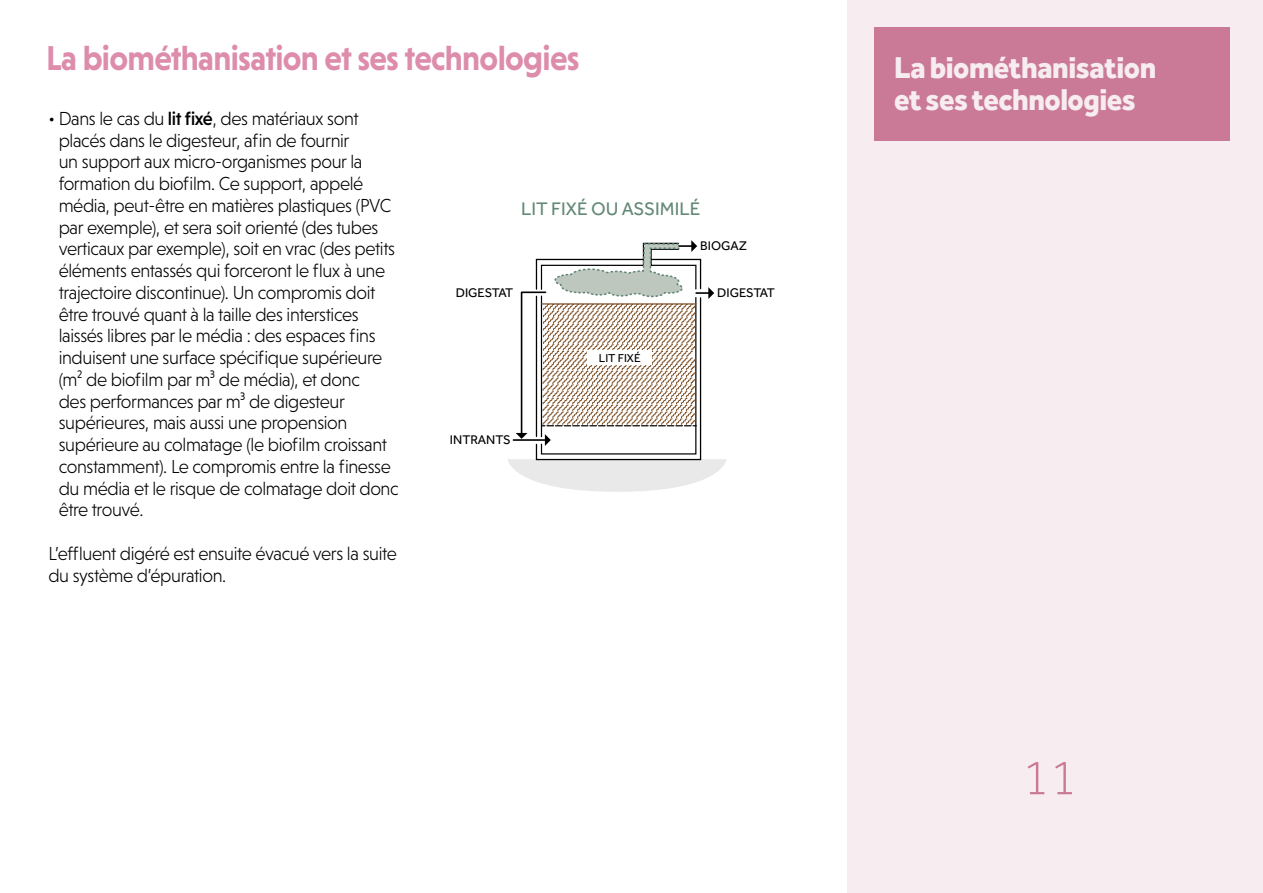
<style>
.page{position:relative;width:1263px;height:893px;background:#fff}
.page>*{position:absolute;margin:0;border:0;box-sizing:border-box;transform-origin:0 0}
.t1{font:300 50.55px "Effra";color:#ca7996}
.Titre_NIV_1{font:700 35.1px "Niveau Grotesk";letter-spacing:-.02em;color:#dd8dab;scale:.93 1}
.t2{font:800 31.2px/31.3px "Effra";letter-spacing:-.015em;color:#f7ecf0;scale:.93 1}
.Body_courant__align_grille{font:300 19.2px/21.8px "Niveau Grotesk";letter-spacing:-.02em;color:#000;scale:.95 1}
.t3{font:18.9px "Effra";color:#648977}
.t4{font:13.05px "Effra";color:#000}
.t5{font:11.85px "Effra";color:#000}
.s1{font-weight:500}
</style>
<div class="page">
<div style="left:847px;top:0;width:416px;height:893px;background:#f7ecf0"></div>
<svg style="left:508px;top:240px;width:219px;height:252px"></svg>
<div style="left:874px;top:27px;width:355px;height:113px;background:#ca7996"></div>
<p class="Titre_NIV_1" style="left:46px;top:37px;width:575px">La biométhanisation et ses technologies</p>
<p class="Body_courant__align_grille" style="left:59px;top:107px;width:359px;text-indent:-10px">• Dans le cas du <span class="s1">lit fixé</span>, des matériaux sont placés dans le digesteur, afin de fournir<br>un support aux micro-organismes pour la formation du biofilm. Ce support, appelé média, peut-être en matières plastiques (PVC par exemple), et sera soit orienté (des tubes verticaux par exemple), soit en vrac (des petits éléments entassés qui forceront le flux à une trajectoire discontinue). Un compromis doit être trouvé quant à la taille des interstices laissés libres par le média : des espaces fins induisent une surface spécifique supérieure (m² de biofilm par m³ de média), et donc<br>des performances par m³ de digesteur supérieures, mais aussi une propension supérieure au colmatage (le biofilm croissant constamment). Le compromis entre la finesse du média et le risque de colmatage doit donc être trouvé.</p>
<p class="Body_courant__align_grille" style="left:48px;top:542px;width:368px">L’effluent digéré est ensuite évacué vers la suite du système d’épuration.</p>
<p class="t3" style="left:521px;top:198px;width:181px">LIT FIXÉ OU ASSIMILÉ</p>
<p class="t4" style="left:700px;top:238px;width:49px">BIOGAZ</p>
<p class="t4" style="left:456px;top:285px;width:59px">DIGESTAT</p>
<p class="t4" style="left:717px;top:285px;width:59px">DIGESTAT</p>
<p class="t5" style="left:599px;top:351px;width:43px">LIT FIXÉ</p>
<p class="t4" style="left:450px;top:432px;width:62px">INTRANTS</p>
<p class="t2" style="left:894px;top:51px;width:284px">La biométhanisation et ses technologies</p>
<p class="t1" style="left:1022px;top:749px;width:57px">11</p>
</div>
